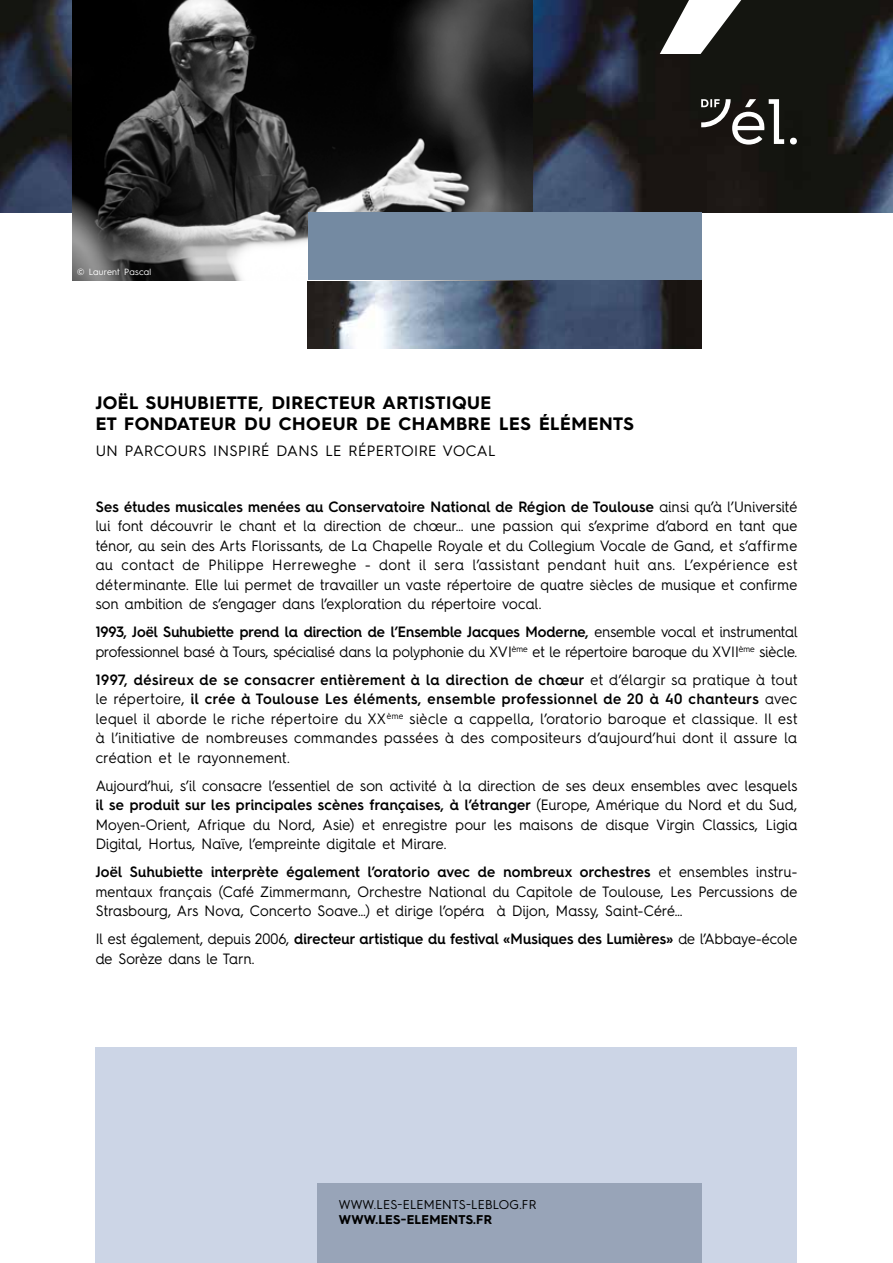
<style>
.page{position:relative;width:893px;height:1263px;background:#fff}
.page>*{position:absolute;margin:0;border:0;box-sizing:border-box;transform-origin:0 0}
.t1{font:700 18px/21px "Hurme Geometric Sans 3";letter-spacing:.03em;color:#000}
.t2{font:15px/19.5px "Hurme Geometric Sans 4";letter-spacing:.01em;color:#000;text-align:justify;scale:.95 1}
.t3{font:15px "Hurme Geometric Sans 3";letter-spacing:.03em;color:#000}
.t4{font:12.75px "Hurme Geometric Sans 3";letter-spacing:.02em;color:#000}
.t5{font:700 12.75px "Hurme Geometric Sans 3";letter-spacing:.02em;color:#000}
.t6{font:9px "Hurme Geometric Sans 3";letter-spacing:.03em;color:#fff}
.s1{font-weight:600}
</style>
<div class="page">
<img style="left:308px;top:280px;width:393px;height:68px">
<div style="left:96px;top:1047px;width:701px;height:216px;background:#ccd5e6"></div>
<div style="left:318px;top:1183px;width:384px;height:80px;background:#98a4b8"></div>
<img style="left:0;top:0;width:893px;height:213px">
<svg style="left:701px;top:99px;width:96px;height:47px"></svg>
<svg style="left:660px;top:0;width:81px;height:54px"></svg>
<img style="left:73px;top:0;width:459px;height:280px">
<div style="left:308px;top:213px;width:393px;height:67px;background:#748aa2"></div>
<p class="t6" style="left:77px;top:266px;width:76px">© Laurent Pascal</p>
<p class="t1" style="left:96px;top:391px;width:540px">JOËL SUHUBIETTE, DIRECTEUR ARTISTIQUE<br>ET FONDATEUR DU CHOEUR DE CHAMBRE LES ÉLÉMENTS</p>
<p class="t3" style="left:96px;top:440px;width:401px">UN PARCOURS INSPIRÉ DANS LE RÉPERTOIRE VOCAL</p>
<p class="t2" style="left:96px;top:496px;width:740px"><span class="s1">Ses études musicales menées au Conservatoire National de Région de Toulouse</span> ainsi qu’à l’Université lui font découvrir le chant et la direction de chœur… une passion qui s’exprime d’abord en tant que ténor, au sein des Arts Florissants, de La Chapelle Royale et du Collegium Vocale de Gand, et s’affirme au contact de Philippe Herreweghe - dont il sera l’assistant pendant huit ans. L’expérience est déterminante. Elle lui permet de travailler un vaste répertoire de quatre siècles de musique et confirme son ambition de s’engager dans l’exploration du répertoire vocal.</p>
<p class="t2" style="left:96px;top:622px;width:741px"><span class="s1">1993, Joël Suhubiette prend la direction de l’Ensemble Jacques Moderne,</span> ensemble vocal et instrumental professionnel basé à Tours, spécialisé dans la polyphonie du XVI<sup>ème</sup> et le répertoire baroque du XVII<sup>ème</sup> siècle.</p>
<p class="t2" style="left:96px;top:669px;width:740px"><span class="s1">1997, désireux de se consacrer entièrement à la direction de chœur</span> et d’élargir sa pratique à tout le répertoire, <span class="s1">il crée à Toulouse Les éléments, ensemble professionnel de 20 à 40 chanteurs</span> avec lequel il aborde le riche répertoire du XX<sup>ème</sup> siècle a cappella, l’oratorio baroque et classique. Il est à l’initiative de nombreuses commandes passées à des compositeurs d’aujourd’hui dont il assure la création et le rayonnement.</p>
<p class="t2" style="left:96px;top:775px;width:740px">Aujourd’hui, s’il consacre l’essentiel de son activité à la direction de ses deux ensembles avec lesquels <span class="s1">il se produit sur les principales scènes françaises, à l’étranger</span> (Europe, Amérique du Nord et du Sud, Moyen-Orient, Afrique du Nord, Asie) et enregistre pour les maisons de disque Virgin Classics, Ligia Digital, Hortus, Naïve, l’empreinte digitale et Mirare.</p>
<p class="t2" style="left:96px;top:862px;width:740px"><span class="s1">Joël Suhubiette interprète également l’oratorio avec de nombreux orchestres</span> et ensembles instru&shy;mentaux français (Café Zimmermann, Orchestre National du Capitole de Toulouse, Les Percussions de Strasbourg, Ars Nova, Concerto Soave…) et dirige l’opéra à Dijon, Massy, Saint-Céré…</p>
<p class="t2" style="left:96px;top:929px;width:740px">Il est également, depuis 2006, <span class="s1">directeur artistique du festival «Musiques des Lumières»</span> de l’Abbaye-école de Sorèze dans le Tarn.</p>
<p class="t4" style="left:339px;top:1196px;width:199px">WWW.LES-ELEMENTS-LEBLOG.FR</p>
<p class="t5" style="left:339px;top:1211px;width:155px">WWW.LES-ELEMENTS.FR</p>
</div>
